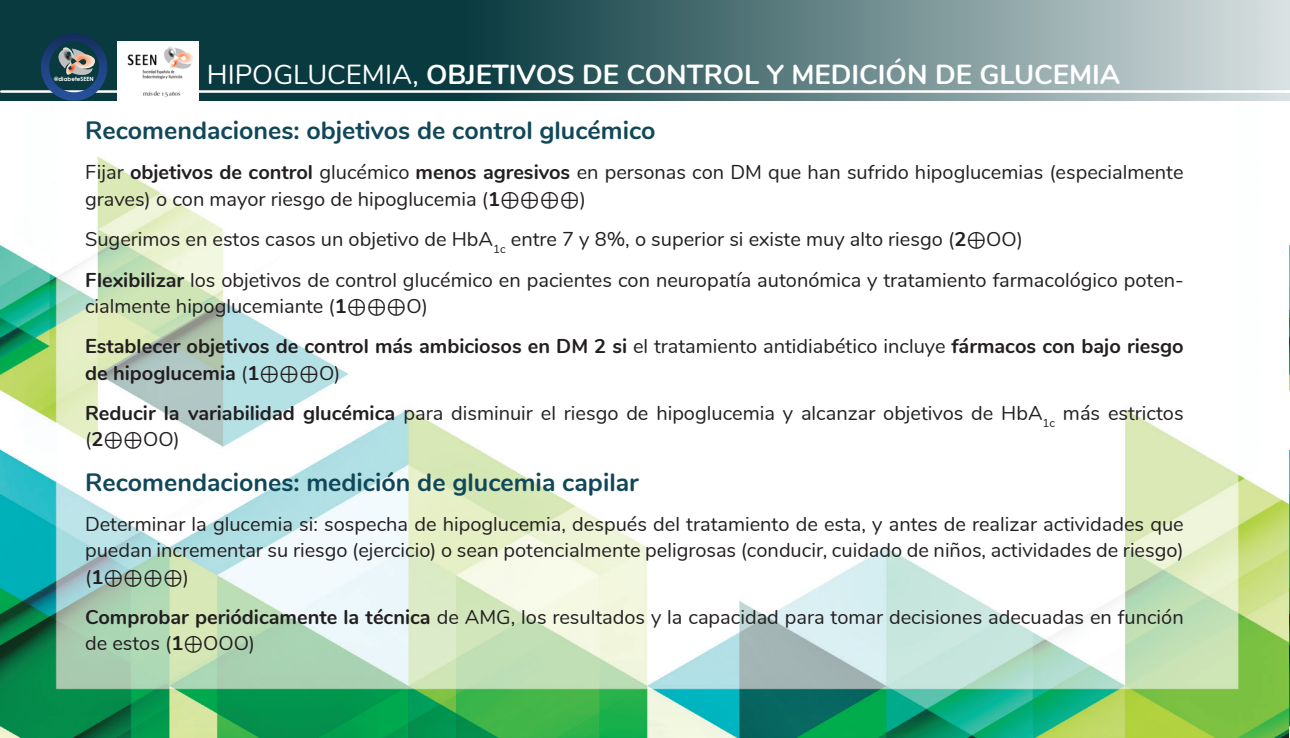
<style>
.page{position:relative;width:1290px;height:738px;background:#fff}
.page>*{position:absolute;margin:0;border:0;box-sizing:border-box;transform-origin:0 0}
.t1{font:700 27.5px "Nunito";color:#fff}
.t2{font:700 25px "Nunito";color:#114859}
.t3{font:20px/26.2px "Nunito";color:#231f20}
.t4{font:700 20px/40.5px "Nunito";color:#231f20}
.t5{font:20px "Cambria Math";color:#231f20}
.t6{font:700 5.75px "Century Gothic";letter-spacing:.005em;color:#fff}
.s1{font-weight:400}
.s2{font-weight:700}
.s3{font-family:"Cambria Math"}
.s4{font-family:"Cambria Math";font-weight:400}
.s5{font-family:"Nunito"}
.s6{font-family:"Nunito";font-weight:700}
</style>
<div class="page">
<img style="left:0;top:156px;width:1290px;height:581px">
<svg style="left:0;top:0;width:1290px;height:101px;background:#507377"></svg>
<hr style="left:1px;top:90px;width:1289px;height:3px;background:#fff">
<svg style="left:41px;top:33px;width:66px;height:68px;background:#305167"></svg>
<img style="left:118px;top:41px;width:80px;height:60px">
<h1 class="t1" style="left:207px;top:54px;width:915px"><span class="s1">HIPOGLUCEMIA,</span> OBJETIVOS DE CONTROL Y MEDICIÓN DE GLUCEMIA</h1>
<p class="t6" style="left:54px;top:75px;width:41px">@diabeteSEEN</p>
<p class="t2" style="left:85px;top:112px;width:572px">Recomendaciones: objetivos de control glucémico</p>
<p class="t3" style="left:85px;top:158px;width:1100px">Fijar <span class="s2">objetivos de control</span> glucémico <span class="s2">menos agresivos</span> en personas con DM que han sufrido hipoglucemias (especialmente graves) o con mayor riesgo de hipoglucemia (<span class="s2">1</span><span class="s3">⊕⊕⊕⊕</span>)</p>
<p class="t3" style="left:85px;top:217px;width:1100px;line-height:40.5px">Sugerimos en estos casos un objetivo de HbA<sub>1c</sub> entre 7 y 8%, o superior si existe muy alto riesgo (<span class="s2">2</span><span class="s3">⊕</span>OO)<br><span class="s2">Flexibilizar</span> los objetivos de control glucémico en pacientes con neuropatía autonómica y tratamiento farmacológico poten-</p>
<p class="t4" style="left:85px;top:284px;width:1100px"><span class="s1">cialmente hipoglucemiante (</span>1<span class="s4">⊕⊕⊕</span><span class="s1">O)<br></span>Establecer objetivos de control más ambiciosos en DM 2 si <span class="s1">el tratamiento antidiabético incluye</span> fármacos con bajo riesgo</p>
<p class="t3" style="left:85px;top:351px;width:1100px;line-height:40.5px"><span class="s2">de hipoglucemia</span> (<span class="s2">1</span><span class="s3">⊕⊕⊕</span>O)<br><span class="s2">Reducir la variabilidad glucémica</span> para disminuir el riesgo de hipoglucemia y alcanzar objetivos de HbA<sub>1c</sub> más estrictos</p>
<p class="t3" style="left:85px;top:425px;width:96px">(<span class="s2">2</span><span class="s3">⊕⊕</span>OO)</p>
<p class="t2" style="left:85px;top:463px;width:555px">Recomendaciones: medición de glucemia capilar</p>
<p class="t3" style="left:85px;top:509px;width:1100px">Determinar la glucemia si: sospecha de hipoglucemia, después del tratamiento de esta, y antes de realizar actividades que puedan incrementar su riesgo (ejercicio) o sean potencialmente peligrosas (conducir, cuidado de niños, actividades de riesgo)</p>
<p class="t5" style="left:85px;top:564px;width:106px"><span class="s5">(</span><span class="s6">1</span>⊕⊕⊕⊕<span class="s5">)</span></p>
<p class="t3" style="left:85px;top:602px;width:1100px"><span class="s2">Comprobar periódicamente la técnica</span> de AMG, los resultados y la capacidad para tomar decisiones adecuadas en función de estos (<span class="s2">1</span><span class="s3">⊕</span>OOO)</p>
</div>
